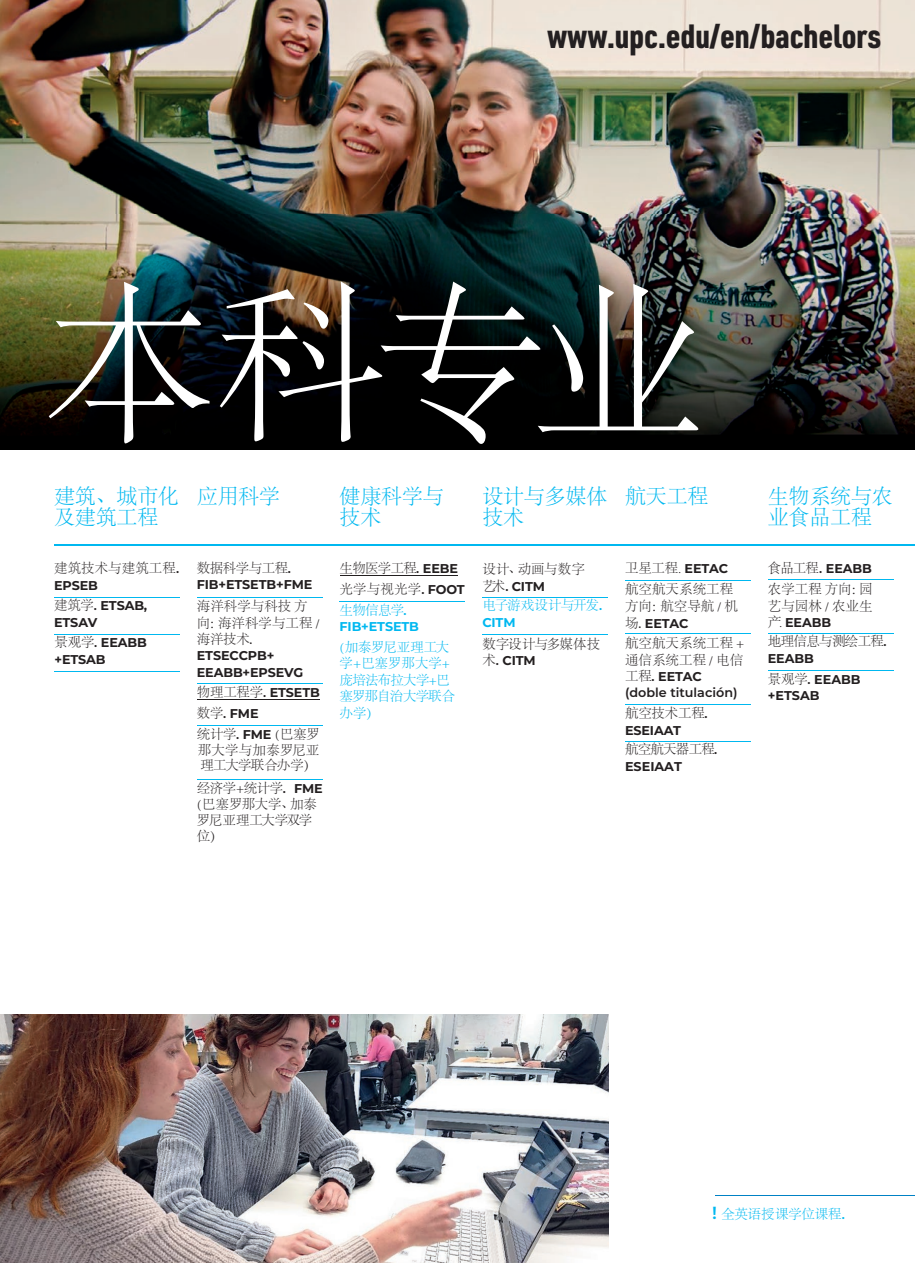
<style>
.page{position:relative;width:915px;height:1263px;background:#fff}
.page>*{position:absolute;margin:0;border:0;box-sizing:border-box;transform-origin:0 0}
.t1{font:300 172.5px "Adobe Song Std";color:#fff}
.t2{font:900 33px "URWDIN Cond";color:#231f20}
.t3{font:300 21px/21px "Adobe Song Std";letter-spacing:-.01em;color:#00b8f0}
.t4{font:300 13.5px/16.6px "Adobe Song Std";color:#231f20}
.t5{font:300 13.5px/15.9px "Adobe Song Std";letter-spacing:-.035em;color:#231f20}
.t6{font:300 13.5px/16.5px "Adobe Song Std";letter-spacing:-.055em;color:#00b8f0}
.t7{font:300 13.5px/20.7px "Adobe Song Std";letter-spacing:-.055em;color:#231f20}
.t8{font:300 13.5px "Adobe Song Std";letter-spacing:-.03em;color:#00b8f0}
.t9{font:300 13.5px "Adobe Song Std";letter-spacing:-.08em;color:#00b8f0}
.t10{font:300 13.5px "Adobe Song Std";letter-spacing:-.05em;color:#231f20}
.t11{font:300 13.5px "Adobe Song Std";letter-spacing:-.04em;color:#231f20}
.t12{font:300 13.5px "Adobe Song Std";letter-spacing:-.06em;color:#231f20}
.t13{font:700 12.75px/20.7px "Montserrat";letter-spacing:-.01em;color:#231f20}
.t14{font:600 12.75px/16.2px "Montserrat";color:#231f20}
.t15{font:700 12.75px "Montserrat";letter-spacing:-.01em;color:#00b8f0}
.s1{font-family:"Montserrat";font-weight:600;font-size:12.75px}
.s2{font-family:"Adobe Song Std";font-weight:300;font-size:13.5px}
.s3{font-weight:600}
.s4{font-family:"Montserrat";font-weight:500;font-size:12.75px}
.s5{font-family:"Montserrat";font-weight:700;font-size:12.75px}
.s6{color:#00b8f0}
.s7{font-family:"Montserrat";font-weight:600;font-size:12.75px;color:#00b8f0}
.s8{font-weight:500}
.s9{font-weight:700}
.s10{font-family:"Montserrat";font-weight:600;font-size:17.55px}
</style>
<div class="page">
<img style="left:0;top:0;width:914px;height:450px">
<hr style="left:54px;top:597px;width:126px;height:1px;background:#00b8f0">
<hr style="left:54px;top:634px;width:126px;height:1px;background:#00b8f0">
<hr style="left:54px;top:671px;width:126px;height:1px;background:#00b8f0">
<hr style="left:197px;top:597px;width:125px;height:1px;background:#00b8f0">
<hr style="left:197px;top:683px;width:125px;height:1px;background:#00b8f0">
<hr style="left:197px;top:725px;width:125px;height:1px;background:#00b8f0">
<hr style="left:197px;top:779px;width:125px;height:1px;background:#00b8f0">
<hr style="left:197px;top:699px;width:122px;height:1px;background:#231f20">
<hr style="left:339px;top:601px;width:126px;height:1px;background:#00b8f0">
<hr style="left:340px;top:575px;width:117px;height:1px;background:#231f20">
<hr style="left:482px;top:597px;width:126px;height:1px;background:#00b8f0">
<hr style="left:482px;top:634px;width:126px;height:1px;background:#00b8f0">
<hr style="left:625px;top:580px;width:125px;height:1px;background:#00b8f0">
<hr style="left:625px;top:633px;width:125px;height:1px;background:#00b8f0">
<hr style="left:625px;top:704px;width:125px;height:1px;background:#00b8f0">
<hr style="left:625px;top:741px;width:125px;height:1px;background:#00b8f0">
<hr style="left:767px;top:579px;width:126px;height:1px;background:#00b8f0">
<hr style="left:767px;top:633px;width:126px;height:1px;background:#00b8f0">
<hr style="left:767px;top:670px;width:126px;height:1px;background:#00b8f0">
<hr style="left:54px;top:544px;width:860px;height:2px;background:#00b8f0">
<img style="left:0;top:1014px;width:608px;height:249px">
<hr style="left:715px;top:1195px;width:199px;height:1px;background:#0081c4">
<h2 class="t2" style="left:547px;top:14px;width:335px">www.upc.edu/en/bachelors</h2>
<h1 class="t1" style="left:43px;top:273px;width:664px">本科专业</h1>
<h3 class="t3" style="left:54px;top:486px;width:126px">建筑、城市化及建筑工程</h3>
<p class="t4" style="left:54px;top:560px;width:126px">建筑技术与建筑工程<span class="s1">.</span></p>
<p class="t13" style="left:54px;top:574px;width:95px">EPSEB<br><span class="s2">建筑学</span><span class="s3">.</span> ETSAB,</p>
<p class="t13" style="left:54px;top:611px;width:94px">ETSAV<br><span class="s2">景观学</span><span class="s3">.</span> EEABB</p>
<p class="t13" style="left:55px;top:648px;width:53px">+ETSAB</p>
<h3 class="t3" style="left:197px;top:486px;width:85px">应用科学</h3>
<p class="t5" style="left:197px;top:560px;width:96px">数据科学与工程<span class="s1">.</span></p>
<p class="t13" style="left:197px;top:574px;width:117px">FIB+ETSETB+FME</p>
<p class="t4" style="left:197px;top:598px;width:124px">海洋科学与科技 方向：海洋科学与工程 /海洋技术<span class="s4">.</span></p>
<p class="t13" style="left:197px;top:646px;width:108px;line-height:17.1px">ETSECCPB+<br>EEABB+EPSEVG</p>
<p class="t13" style="left:197px;top:681px;width:124px"><span class="s2">物理工程学</span><span class="s3">.</span> ETSETB<span class="s2">数学</span><span class="s3">.</span> FME</p>
<p class="t4" style="left:197px;top:727px;width:125px;line-height:15.6px;text-align:justify">统计学<span class="s1">.</span> <span class="s5">FME</span> (巴塞罗那大学与加泰罗尼亚理工大学联合办学）</p>
<p class="t5" style="left:197px;top:781px;width:127px">经济学+统计学<span class="s1">.</span> <span class="s5">FME </span>(巴塞罗那大学、加泰罗尼亚理工大学双学位）</p>
<h3 class="t3" style="left:339px;top:486px;width:106px">健康科学与技术</h3>
<p class="t7" style="left:339px;top:558px;width:127px">生物医学工程<span class="s1">.</span> <span class="s5">EEBE</span>光学与视光学<span class="s1">.</span> <span class="s5">FOOT</span><span class="s6">生物信息学</span><span class="s7">.</span></p>
<p class="t15" style="left:339px;top:617px;width:81px">FIB+ETSETB</p>
<p class="t6" style="left:339px;top:639px;width:117px">(加泰罗尼亚理工大学+巴塞罗那大学+庞培法布拉大学+巴塞罗那自治大学联合办学）</p>
<h3 class="t3" style="left:482px;top:486px;width:126px">设计与多媒体技术</h3>
<p class="t4" style="left:482px;top:561px;width:104px">设计、动画与数字</p>
<p class="t13" style="left:482px;top:575px;width:64px"><span class="s2">艺术</span><span class="s3">.</span> CITM</p>
<p class="t9" style="left:482px;top:598px;width:121px">电子游戏设计与开发<span class="s1">.</span></p>
<p class="t15" style="left:482px;top:613px;width:35px">CITM</p>
<p class="t11" style="left:482px;top:636px;width:119px">数字设计与多媒体技</p>
<p class="t13" style="left:482px;top:649px;width:55px"><span class="s2">术</span><span class="s3">.</span> CITM</p>
<h3 class="t3" style="left:625px;top:486px;width:85px">航天工程</h3>
<p class="t4" style="left:625px;top:559px;width:109px;line-height:20.7px">卫星工程. <span class="s5">EETAC</span>航空航天系统工程</p>
<p class="t4" style="left:625px;top:599px;width:114px">方向：航空导航 / 机</p>
<p class="t13" style="left:625px;top:612px;width:65px"><span class="s2">场</span><span class="s8">.</span> EETAC</p>
<p class="t4" style="left:625px;top:635px;width:120px;line-height:17.1px">航空航天系统工程 +通信系统工程 / 电信</p>
<p class="t14" style="left:625px;top:668px;width:114px"><span class="s2">工程</span>. <span class="s9">EETAC </span>(doble titulación)</p>
<p class="t4" style="left:625px;top:705px;width:84px">航空技术工程<span class="s1">.</span></p>
<p class="t13" style="left:625px;top:719px;width:57px">ESEIAAT</p>
<p class="t12" style="left:625px;top:742px;width:94px">航空航天器工程<span class="s1">.</span></p>
<p class="t13" style="left:625px;top:755px;width:58px">ESEIAAT</p>
<h3 class="t3" style="left:767px;top:486px;width:126px">生物系统与农业食品工程</h3>
<p class="t13" style="left:767px;top:557px;width:105px"><span class="s2">食品工程</span><span class="s3">.</span> EEABB</p>
<p class="t4" style="left:767px;top:580px;width:106px;line-height:17.4px">农学工程 方向：园艺与园林 / 农业生</p>
<p class="t13" style="left:767px;top:612px;width:65px"><span class="s2">产.</span> EEABB</p>
<p class="t10" style="left:767px;top:634px;width:120px">地理信息与测绘工程<span class="s1">.</span></p>
<p class="t13" style="left:767px;top:647px;width:94px">EEABB<br><span class="s2">景观学</span><span class="s3">.</span> EEABB</p>
<p class="t13" style="left:767px;top:685px;width:53px">+ETSAB</p>
<p class="t8" style="left:712px;top:1206px;width:134px"><span class="s10">!</span> 全英语授课学位课程<span class="s1">.</span></p>
</div>
